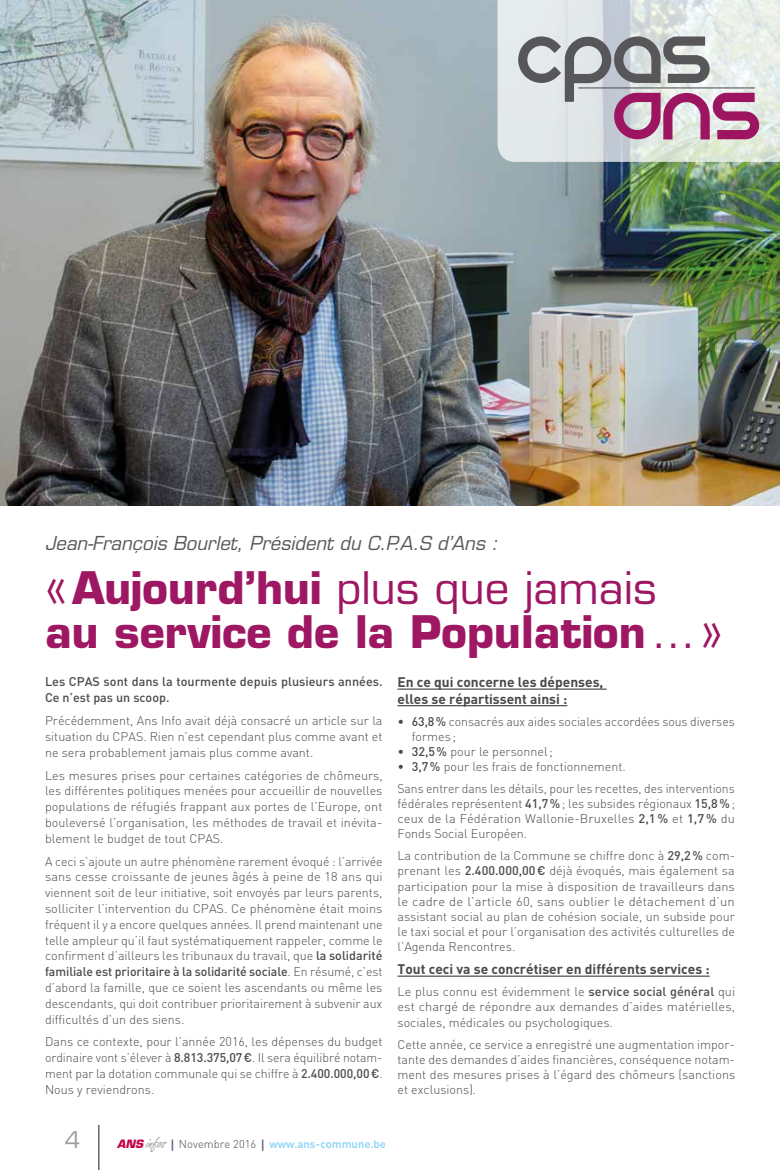
<style>
.page{position:relative;width:780px;height:1170px;background:#fff}
.page>*{position:absolute;margin:0;border:0;box-sizing:border-box;transform-origin:0 0}
.t1{font:700 43.75px/43.8px "Eurostile LT Std";color:#9e1762}
.t2{font:22.5px "Eurostile LT Std";color:#9d9d9c}
.t3{font:italic 18.75px "Eurostile LT Std";color:#58585b}
.t4{font:700 13.75px/16.5px "DIN";color:#4a4a49}
.t5{font:300 12.5px/15.8px "DIN";color:#4a4a49;text-align:justify}
.t6{font:500 12.5px/15.8px "DIN";color:#4a4a49}
.t7{font:500 11.25px "DIN";color:#83d0f5}
.s1{font-weight:400}
.s2{font-weight:500}
.s3{font-family:"Eurostile LT Std";font-weight:700;font-style:italic;color:#c6014a}
.s4{font-family:"Freestyle Script";font-weight:400;font-size:17.5px;color:#9d9d9c}
.s5{font-family:"Eurostile LT Std";font-weight:700;color:#585c7a}
.s6{font-weight:300;color:#4a4a49}
</style>
<div class="page">
<hr style="left:98px;top:1124px;width:1px;height:45px;background:#4a4a49">
<img style="left:0;top:0;width:780px;height:506px">
<svg style="left:497px;top:0;width:283px;height:162px;fill:#e3e9e8"></svg>
<svg style="left:518px;top:37px;width:241px;height:102px"></svg>
<hr style="left:397px;top:688px;width:209px;height:1px;background:#4a4a49">
<hr style="left:397px;top:705px;width:170px;height:1px;background:#4a4a49">
<hr style="left:397px;top:975px;width:312px;height:1px;background:#4a4a49">
<h3 class="t3" style="left:45px;top:531px;width:454px">Jean-François Bourlet, Président du C.P.A.S d’Ans :</h3>
<h1 class="t1" style="left:45px;top:566px;width:679px"><span class="s1">«</span>Aujourd’hui <span class="s1">plus que jamais<br></span>au service de la Population<span class="s1">…»</span></h1>
<p class="t6" style="left:45px;top:673px;width:339px">Les CPAS sont dans la tourmente depuis plusieurs années.<br>Ce n’est pas un scoop.</p>
<p class="t5" style="left:45px;top:712px;width:339px">Précédemment, Ans Info avait déjà consacré un article sur la situation du CPAS. Rien n’est cependant plus comme avant et ne sera probablement jamais plus comme avant.</p>
<p class="t5" style="left:45px;top:767px;width:339px">Les mesures prises pour certaines catégories de chômeurs, les différentes politiques menées pour accueillir de nouvelles populations de réfugiés frappant aux portes de l’Europe, ont bouleversé l’organisation, les méthodes de travail et inévita&shy;blement le budget de tout CPAS.</p>
<p class="t5" style="left:45px;top:853px;width:339px">A ceci s’ajoute un autre phénomène rarement évoqué : l’arrivée sans cesse croissante de jeunes âgés à peine de 18 ans qui viennent soit de leur initiative, soit envoyés par leurs parents, solliciter l’intervention du CPAS. Ce phénomène était moins fréquent il y a encore quelques années. Il prend maintenant une telle ampleur qu’il faut systématiquement rappeler, comme le confirment d’ailleurs les tribunaux du travail, que <span class="s2">la solidarité familiale est prioritaire à la solidarité sociale</span>. En résumé, c’est d’abord la famille, que ce soient les ascendants ou même les descendants, qui doit contribuer prioritairement à subvenir aux difficultés d’un des siens.</p>
<p class="t5" style="left:45px;top:1033px;width:339px">Dans ce contexte, pour l’année 2016, les dépenses du budget ordinaire vont s’élever à <span class="s2">8.813.375,07€</span>. Il sera équilibré notam&shy;ment par la dotation communale qui se chiffre à <span class="s2">2.400.000,00€</span>.<br>Nous y reviendrons.</p>
<p class="t4" style="left:397px;top:673px;width:207px">En ce qui concerne les dépenses, elles se répartissent ainsi :</p>
<p class="t5" style="left:411px;top:713px;width:324px;line-height:15px;text-indent:-14px">• <span class="s2">63,8%</span> consacrés aux aides sociales accordées sous diverses formes ;</p>
<p class="t5" style="left:397px;top:743px;width:157px">• <span class="s2">32,5%</span> pour le personnel;</p>
<p class="t5" style="left:397px;top:755px;width:339px;line-height:22.1px">• <span class="s2">3,7%</span> pour les frais de fonctionnement.<br>Sans entrer dans les détails, pour les recettes, des interventions</p>
<p class="t5" style="left:397px;top:796px;width:339px;line-height:15px">fédérales représentent <span class="s2">41,7%</span>; les subsides régionaux <span class="s2">15,8%</span>; ceux de la Fédération Wallonie-Bruxelles <span class="s2">2,1%</span> et <span class="s2">1,7%</span> du Fonds Social Européen.</p>
<p class="t5" style="left:397px;top:848px;width:339px;line-height:15px">La contribution de la Commune se chiffre donc à <span class="s2">29,2%</span> com&shy;prenant les <span class="s2">2.400.000,00€</span> déjà évoqués, mais également sa participation pour la mise à disposition de travailleurs dans le cadre de l’article 60, sans oublier le détachement d’un assistant social au plan de cohésion sociale, un subside pour le taxi social et pour l’organisation des activités culturelles de l’Agenda Rencontres.</p>
<p class="t4" style="left:397px;top:960px;width:314px">Tout ceci va se concrétiser en différents services :</p>
<p class="t5" style="left:397px;top:984px;width:339px;line-height:15px">Le plus connu est évidemment le <span class="s2">service social général</span> qui est chargé de répondre aux demandes d’aides matérielles, sociales, médicales ou psychologiques.</p>
<p class="t5" style="left:397px;top:1036px;width:339px;line-height:15px">Cette année, ce service a enregistré une augmentation impor&shy;tante des demandes d’aides financières, conséquence notam&shy;ment des mesures prises à l’égard des chômeurs (sanctions et exclusions).</p>
<h2 class="t2" style="left:65px;top:1125px;width:17px">4</h2>
<p class="t7" style="left:117px;top:1136px;width:270px"><span class="s3">ANS</span> <span class="s4">infos</span> <span class="s5">|</span> <span class="s6">Novembre 2016</span> <span class="s5">|</span> www.ans-commune.be</p>
</div>
